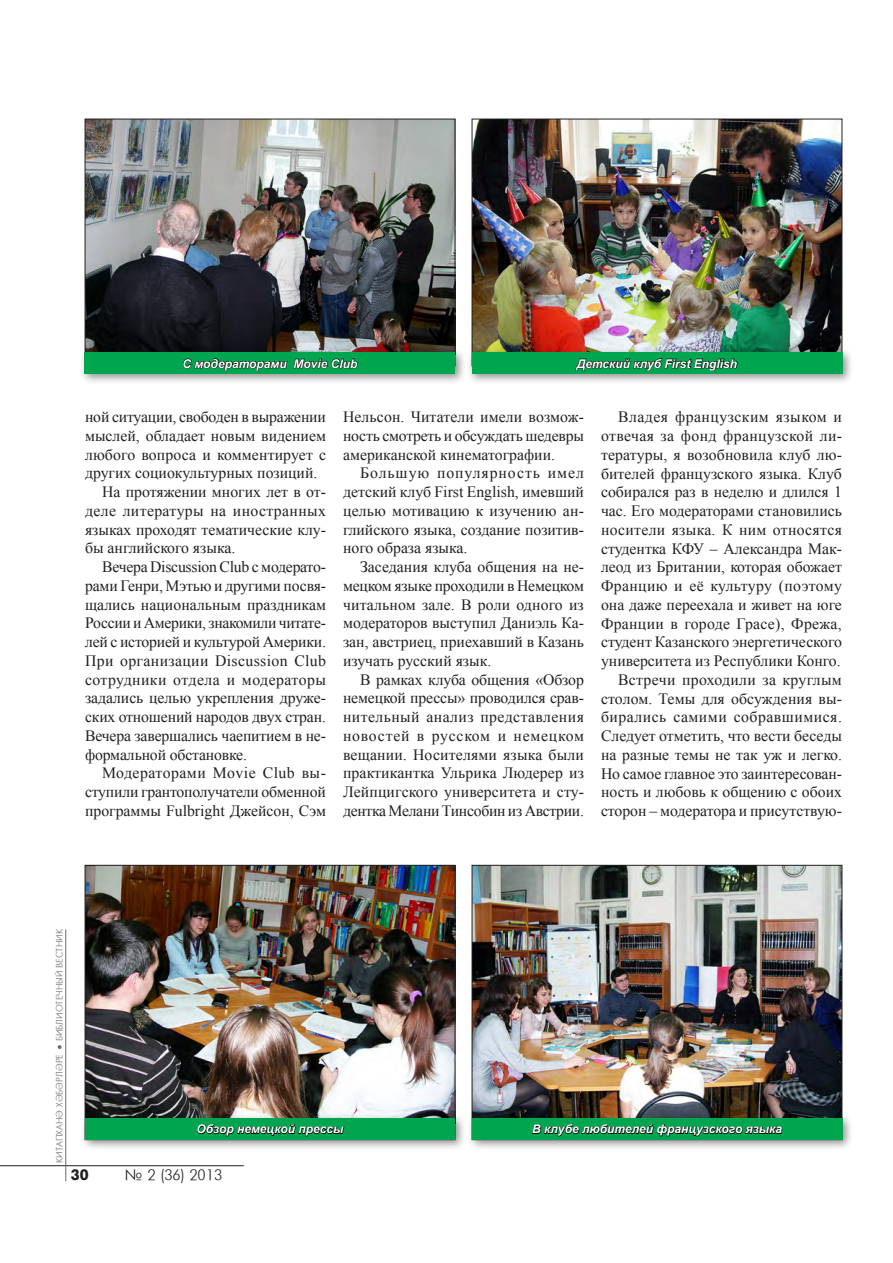
<style>
.page{position:relative;width:893px;height:1263px;background:#fff}
.page>*{position:absolute;margin:0;border:0;box-sizing:border-box;transform-origin:0 0}
._1текст{font:15.75px/18.8px "Times New Roman";color:#231f20;text-align:justify}
.t1{font:15px "NT Futuris";color:#231f20}
.t2{font:700 15px "NT Futuris";color:#231f20}
.Подпись_фото{font:italic 700 12px "Arial";color:#fff}
.t3{font:9px "NT Futuris";color:#6c6d70}
</style>
<div class="page">
<hr style="left:0;top:1165px;width:244px;height:1px;background:#231f20">
<hr style="left:66px;top:929px;width:1px;height:252px;background:#6c6d70">
<svg style="left:58px;top:1045px;width:4px;height:4px"></svg>
<img style="left:87px;top:121px;width:366px;height:226px">
<img style="left:474px;top:121px;width:366px;height:226px">
<img style="left:87px;top:867px;width:366px;height:246px">
<img style="left:474px;top:867px;width:366px;height:246px">
<div style="left:80px;top:347px;width:386px;height:38px;background:#231f20;opacity:.5"></div>
<div style="left:85px;top:353px;width:370px;height:21px;background:#00a54f"></div>
<svg style="left:183px;top:358px;width:175px;height:13px"></svg>
<div style="left:467px;top:347px;width:386px;height:38px;background:#231f20;opacity:.5"></div>
<div style="left:472px;top:353px;width:370px;height:21px;background:#00a54f"></div>
<svg style="left:575px;top:358px;width:163px;height:13px"></svg>
<div style="left:80px;top:1113px;width:386px;height:38px;background:#231f20;opacity:.5"></div>
<div style="left:85px;top:1118px;width:370px;height:22px;background:#00a54f"></div>
<svg style="left:197px;top:1124px;width:148px;height:13px"></svg>
<div style="left:467px;top:1113px;width:386px;height:38px;background:#231f20;opacity:.5"></div>
<div style="left:472px;top:1118px;width:370px;height:22px;background:#00a54f"></div>
<svg style="left:532px;top:1124px;width:250px;height:13px"></svg>
<p class="Подпись_фото" style="left:182px;top:356px;width:177px">С модераторами Movie Club</p>
<p class="Подпись_фото" style="left:577px;top:356px;width:162px">Детский клуб First English</p>
<p class="_1текст" style="left:85px;top:407px;width:243px">ной ситуации, свободен в выражении мыслей, обладает новым видением любого вопроса и комментирует с других социокультурных позиций.</p>
<p class="_1текст" style="left:85px;top:482px;width:242px;text-indent:17px">На протяжении многих лет в от&shy;деле литературы на иностранных языках проходят тематические клу&shy;бы английского языка.</p>
<p class="_1текст" style="left:85px;top:557px;width:243px;text-indent:17px">Вечера Discussion Club с модерато&shy;рами Генри, Мэтью и другими посвя&shy;щались национальным праздникам России и Америки, знакомили читате&shy;лей с историей и культурой Америки.<br>При организации Discussion Club сотрудники отдела и модераторы задались целью укрепления друже&shy;ских отношений народов двух стран.<br>Вечера завершались чаепитием в не&shy;формальной обстановке.</p>
<p class="_1текст" style="left:85px;top:763px;width:242px;text-indent:17px">Модераторами Movie Club вы&shy;ступили грантополучатели обменной программы Fulbright Джейсон, Сэм</p>
<p class="_1текст" style="left:343px;top:407px;width:242px">Нельсон. Читатели имели возмож&shy;ность смотреть и обсуждать шедевры американской кинематографии.</p>
<p class="_1текст" style="left:343px;top:464px;width:242px;text-indent:17px">Большую популярность имел детский клуб First English, имевший целью мотивацию к изучению ан&shy;глийского языка, создание позитив&shy;ного образа языка.</p>
<p class="_1текст" style="left:343px;top:557px;width:242px;text-indent:17px">Заседания клуба общения на не&shy;мецком языке проходили в Немецком читальном зале. В роли одного из модераторов выступил Даниэль Ка&shy;зан, австриец, приехавший в Казань изучать русский язык.</p>
<p class="_1текст" style="left:343px;top:670px;width:242px;text-indent:17px">В рамках клуба общения «Обзор немецкой прессы» проводился срав&shy;нительный анализ представления новостей в русском и немецком вещании. Носителями языка были практикантка Ульрика Людерер из Лейпцигского университета и сту&shy;дентка Мелани Тинсобин из Австрии.</p>
<p class="_1текст" style="left:601px;top:407px;width:242px;text-indent:17px">Владея французским языком и отвечая за фонд французской ли&shy;тературы, я возобновила клуб лю&shy;бителей французского языка. Клуб собирался раз в неделю и длился 1 час. Его модераторами становились носители языка. К ним относятся студентка КФУ – Александра Мак&shy;леод из Британии, которая обожает Францию и её культуру (поэтому она даже переехала и живет на юге Франции в городе Грасе), Фрежа, студент Казанского энергетического университета из Республики Конго.</p>
<p class="_1текст" style="left:601px;top:670px;width:242px;text-indent:17px">Встречи проходили за круглым столом. Темы для обсуждения вы&shy;бирались самими собравшимися.<br>Следует отметить, что вести беседы на разные темы не так уж и легко.<br>Но самое главное это заинтересован&shy;ность и любовь к общению с обоих сторон – модератора и присутствую-</p>
<p class="t3" style="left:55px;top:1041px;width:113px;rotate:-90deg">БИБЛИОТЕЧНЫЙ ВЕСТНИК</p>
<p class="t3" style="left:55px;top:1162px;width:110px;rotate:-90deg">КИТАПХАНЂ ХЂБЂРЛЂРЕ</p>
<p class="Подпись_фото" style="left:197px;top:1121px;width:148px">Обзор немецкой прессы</p>
<p class="Подпись_фото" style="left:532px;top:1121px;width:251px">В клубе любителей французского языка</p>
<p class="t2" style="left:71px;top:1167px;width:19px">30</p>
<p class="t1" style="left:125px;top:1167px;width:99px">№ 2 (36) 2013</p>
</div>
